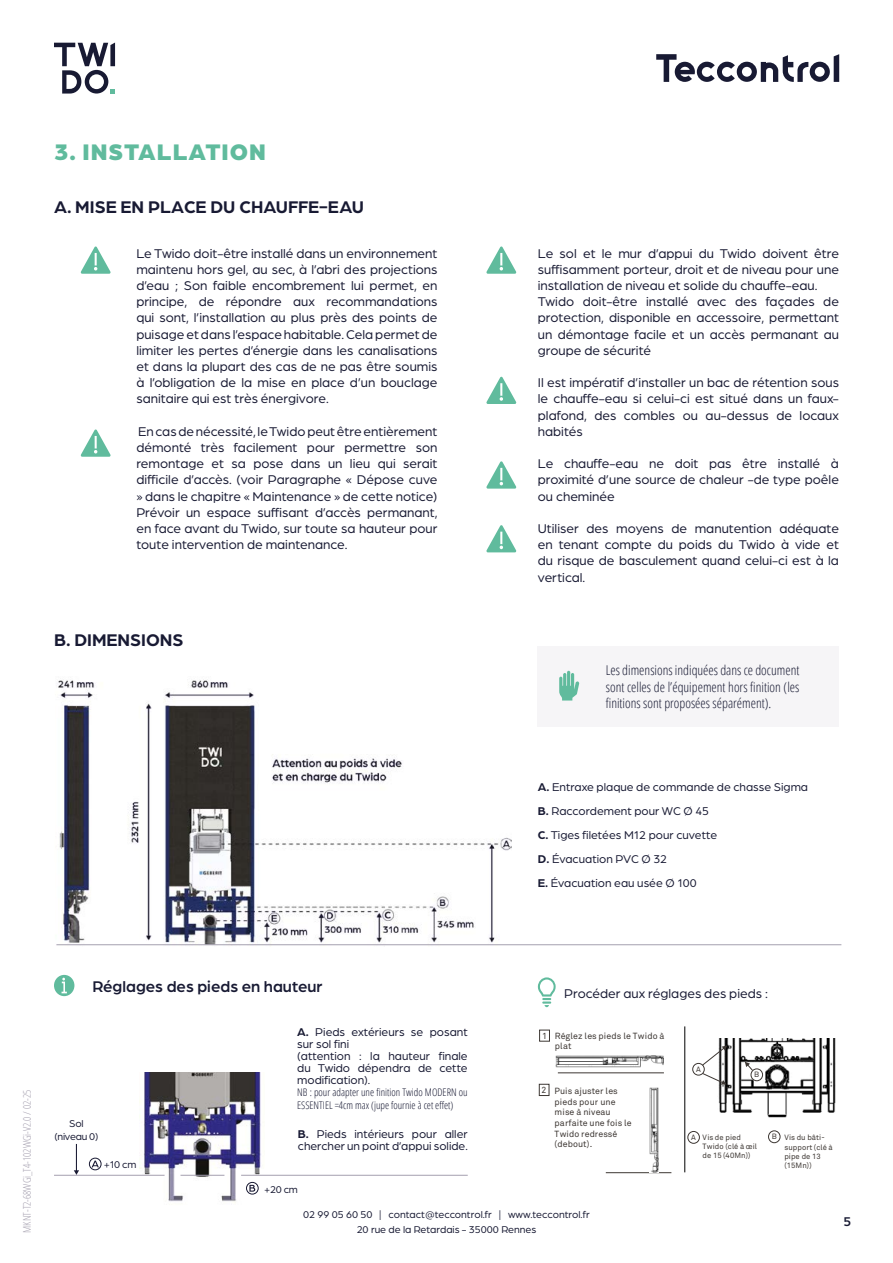
<style>
.page{position:relative;width:893px;height:1263px;background:#fff}
.page>*{position:absolute;margin:0;border:0;box-sizing:border-box;transform-origin:0 0}
.t1{font:900 24px "Arboria";letter-spacing:.04em;color:#60bb9d}
.t2{font:700 18px "Arboria";color:#181a33}
.t3{font:500 16.5px "Arboria";color:#181a33}
.t4{font:13.5px/16.2px "Arboria";color:#181a33;text-align:justify}
.t5{font:300 condensed 13.5px/16.2px "Open Sans";color:#181a33;text-align:justify}
.t6{font:500 13.5px "Arboria";color:#181a33}
.t7{font:12px/12px "Arboria";color:#181a33}
.t8{font:10.5px/15px "Arboria";color:#181a33;text-align:center}
.t9{font:300 condensed 10.5px/12.6px "Open Sans";color:#181a33}
.t10{font:300 condensed 10.5px "Open Sans";color:#a5a0af}
.t11{font:10.5px/12.6px "Arboria";letter-spacing:-.02em;color:#181a33;text-align:center}
.t12{font:8.85px/10.6px "Akkurat Pro";letter-spacing:.01em;color:#3d3733}
.t13{font:7.65px/9.1px "Akkurat Pro";letter-spacing:.005em;color:#3d3733}
.s1{font-weight:700}
</style>
<div class="page">
<svg style="left:54px;top:43px;width:61px;height:51px"></svg>
<svg style="left:656px;top:54px;width:183px;height:28px"></svg>
<img style="left:140px;top:1072px;width:124px;height:130px">
<img style="left:56px;top:679px;width:455px;height:267px">
<div style="left:538px;top:646px;width:301px;height:80px;background:#f6f5f7"></div>
<svg style="left:559px;top:671px;width:20px;height:29px"></svg>
<svg style="left:80px;top:246px;width:31px;height:28px"></svg>
<svg style="left:80px;top:429px;width:31px;height:28px"></svg>
<svg style="left:486px;top:246px;width:31px;height:28px"></svg>
<svg style="left:486px;top:376px;width:31px;height:28px"></svg>
<svg style="left:486px;top:461px;width:31px;height:28px"></svg>
<svg style="left:486px;top:525px;width:31px;height:27px"></svg>
<hr style="left:56px;top:944px;width:785px;height:1px;background:#a5a0af">
<hr style="left:241px;top:1175px;width:227px;height:1px;background:#a5a0af">
<hr style="left:180px;top:1175px;width:44px;height:1px;background:#a5a0af">
<hr style="left:54px;top:1175px;width:111px;height:1px;background:#a5a0af">
<svg style="left:54px;top:975px;width:20px;height:21px"></svg>
<svg style="left:74px;top:1144px;width:5px;height:31px"></svg>
<svg style="left:92px;top:1160px;width:7px;height:7px"></svg>
<div style="left:89px;top:1158px;width:12px;height:12px;border:1px solid #191a33;border-radius:50%"></div>
<svg style="left:249px;top:1185px;width:6px;height:6px"></svg>
<div style="left:246px;top:1182px;width:12px;height:12px;border:1px solid #191a33;border-radius:50%"></div>
<svg style="left:538px;top:977px;width:18px;height:30px"></svg>
<img style="left:556px;top:1056px;width:108px;height:12px">
<div style="left:539px;top:1030px;width:11px;height:11px;border:1px solid #3d3733"></div>
<hr style="left:558px;top:1072px;width:106px;height:1px;background:#3d3733">
<div style="left:539px;top:1084px;width:10px;height:12px;border:1px solid #3d3733"></div>
<hr style="left:606px;top:1172px;width:65px;height:1px;background:#3d3733">
<img style="left:649px;top:1087px;width:10px;height:85px">
<div style="left:688px;top:1131px;width:12px;height:12px;border:1px solid #3d3733;border-radius:50%"></div>
<div style="left:768px;top:1131px;width:12px;height:12px;border:1px solid #3d3733;border-radius:50%"></div>
<hr style="left:684px;top:1026px;width:1px;height:146px;background:#000">
<img style="left:718px;top:1038px;width:118px;height:80px">
<div style="left:692px;top:1063px;width:12px;height:12px;border:1px solid #3d3733;border-radius:50%"></div>
<svg style="left:702px;top:1073px;width:25px;height:12px"></svg>
<svg style="left:702px;top:1045px;width:25px;height:20px"></svg>
<svg style="left:745px;top:1061px;width:8px;height:10px"></svg>
<div style="left:751px;top:1069px;width:12px;height:12px;background:#fff;border-radius:50%"></div>
<div style="left:751px;top:1069px;width:12px;height:12px;border:1px solid #3d3733;border-radius:50%"></div>
<h1 class="t1" style="left:54px;top:135px;width:213px">3. INSTALLATION</h1>
<h2 class="t2" style="left:54px;top:194px;width:312px">A. MISE EN PLACE DU CHAUFFE-EAU</h2>
<p class="t4" style="left:136px;top:244px;width:303px">Le Twido doit-être installé dans un environnement maintenu hors gel, au sec, à l’abri des projections d’eau ; Son faible encombrement lui permet, en principe, de répondre aux recommandations qui sont, l’installation au plus près des points de puisage et dans l’espace habitable. Cela permet de limiter les pertes d’énergie dans les canalisations et dans la plupart des cas de ne pas être soumis à l’obligation de la mise en place d’un bouclage sanitaire qui est très énergivore.</p>
<p class="t4" style="left:136px;top:423px;width:303px">En cas de nécessité, le Twido peut être entièrement démonté très facilement pour permettre son remontage et sa pose dans un lieu qui serait difficile d’accès. (voir Paragraphe « Dépose cuve » dans le chapitre « Maintenance » de cette notice)<br>Prévoir un espace suffisant d’accès permanant, en face avant du Twido, sur toute sa hauteur pour toute intervention de maintenance.</p>
<h2 class="t2" style="left:54px;top:628px;width:131px">B. DIMENSIONS</h2>
<p class="t4" style="left:538px;top:244px;width:303px;text-align:left">Le sol et le mur d’appui du Twido doivent être suffisamment porteur, droit et de niveau pour une installation de niveau et solide du chauffe-eau.<br>Twido doit-être installé avec des façades de protection, disponible en accessoire, permettant un démontage facile et un accès permanant au groupe de sécurité</p>
<p class="t4" style="left:538px;top:374px;width:303px">Il est impératif d’installer un bac de rétention sous le chauffe-eau si celui-ci est situé dans un faux&shy;plafond, des combles ou au-dessus de locaux habités</p>
<p class="t4" style="left:538px;top:455px;width:303px">Le chauffe-eau ne doit pas être installé à proximité d’une source de chaleur -de type poêle ou cheminée</p>
<p class="t4" style="left:538px;top:520px;width:303px">Utiliser des moyens de manutention adéquate en tenant compte du poids du Twido à vide et du risque de basculement quand celui-ci est à la vertical.</p>
<p class="t5" style="left:606px;top:662px;width:195px">Les dimensions indiquées dans ce document sont celles de l’équipement hors finition (les finitions sont proposées séparément).</p>
<p class="t7" style="left:538px;top:774px;width:272px;line-height:24px"><span class="s1">A.</span> Entraxe plaque de commande de chasse Sigma<br><span class="s1">B.</span> Raccordement pour WC Ø 45<br><span class="s1">C.</span> Tiges filetées M12 pour cuvette<br><span class="s1">D.</span> Évacuation PVC Ø 32<br><span class="s1">E.</span> Évacuation eau usée Ø 100</p>
<p class="t10" style="left:20px;top:1233px;width:145px;rotate:-90deg">MKNT-T2-68WGi_T4-102WGi-V2.0 / 02-25</p>
<p class="t3" style="left:92px;top:976px;width:232px">Réglages des pieds en hauteur</p>
<p class="t11" style="left:54px;top:1117px;width:45px">Sol (niveau 0)</p>
<p class="t8" style="left:104px;top:1157px;width:34px">+10 cm</p>
<p class="t7" style="left:297px;top:1025px;width:172px"><span class="s1">A.</span> Pieds extérieurs se posant sur sol fini<br>(attention : la hauteur finale du Twido dépendra de cette modification).</p>
<p class="t9" style="left:297px;top:1086px;width:172px">NB : pour adapter une finition Twido MODERN ou<br>ESSENTIEL =4cm max (jupe fournie à cet effet)</p>
<p class="t7" style="left:298px;top:1127px;width:171px"><span class="s1">B.</span> Pieds intérieurs pour aller chercher un point d’appui solide.</p>
<p class="t8" style="left:264px;top:1181px;width:35px">+20 cm</p>
<p class="t4" style="left:564px;top:985px;width:205px">Procéder aux réglages des pieds :</p>
<p class="t12" style="left:542px;top:1030px;width:6px">1</p>
<p class="t12" style="left:555px;top:1030px;width:111px">Réglez les pieds le Twido à plat</p>
<p class="t12" style="left:542px;top:1084px;width:6px">2</p>
<p class="t12" style="left:555px;top:1086px;width:79px">Puis ajuster les pieds pour une mise à niveau parfaite une fois le<br>Twido redressé (debout).</p>
<p class="t13" style="left:696px;top:1065px;width:6px">A</p>
<p class="t13" style="left:754px;top:1070px;width:7px">B</p>
<p class="t13" style="left:703px;top:1133px;width:56px;text-indent:-11px">A Vis de pied<br>Twido (clé à œil de 15 (40Mn))</p>
<p class="t13" style="left:784px;top:1133px;width:50px;text-indent:-13px">B Vis du bâti&shy;support (clé à pipe de 13 (15Mn))</p>
<p class="t8" style="left:303px;top:1206px;width:288px">02 99 05 60 50 | contact@teccontrol.fr | www.teccontrol.fr<br>20 rue de la Retardais - 35000 Rennes</p>
<p class="t6" style="left:844px;top:1213px;width:9px">5</p>
</div>
